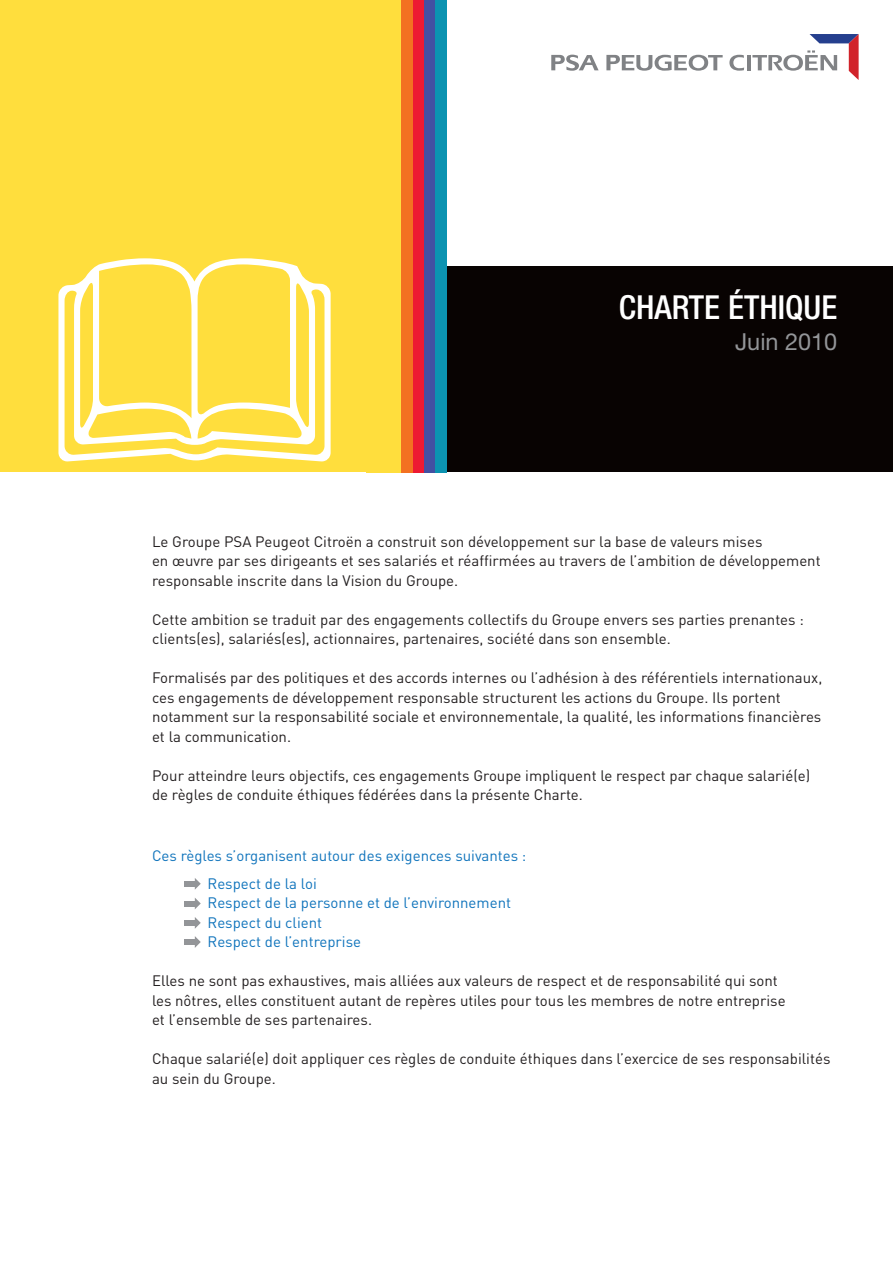
<style>
.page{position:relative;width:893px;height:1263px;background:#fff}
.page>*{position:absolute;margin:0;border:0;box-sizing:border-box;transform-origin:0 0}
.t1{font:500 condensed 33.15px "Helvetica Neue LT Std";color:#fff}
.t2{font:23.4px "Helvetica Neue LT Std";color:#939598}
.t3{font:15px/19.5px "DIN";color:#231f20}
.t4{font:15px "DIN";color:#1074bc}
</style>
<div class="page">
<div style="left:0;top:0;width:446px;height:316px;background:#ffde3d"></div>
<div style="left:0;top:315px;width:446px;height:157px;background:#ffde3d"></div>
<div style="left:446px;top:267px;width:447px;height:205px;background:#080302"></div>
<div style="left:435px;top:0;width:11px;height:472px;background:#0c93b1"></div>
<div style="left:424px;top:0;width:11px;height:472px;background:#4350a2"></div>
<div style="left:412px;top:0;width:12px;height:472px;background:#ed1a32"></div>
<div style="left:401px;top:0;width:11px;height:472px;background:#f37121"></div>
<svg style="left:58px;top:258px;width:273px;height:204px"></svg>
<div style="left:184px;top:939px;width:12px;height:6px;background:#939598"></div>
<svg style="left:195px;top:936px;width:6px;height:12px"></svg>
<div style="left:184px;top:920px;width:12px;height:6px;background:#939598"></div>
<svg style="left:195px;top:917px;width:6px;height:12px"></svg>
<div style="left:184px;top:900px;width:12px;height:6px;background:#939598"></div>
<svg style="left:195px;top:898px;width:6px;height:11px"></svg>
<div style="left:184px;top:881px;width:12px;height:6px;background:#939598"></div>
<svg style="left:195px;top:878px;width:6px;height:12px"></svg>
<hr style="left:747px;top:55px;width:4px;height:15px;background:#808285">
<svg style="left:729px;top:55px;width:15px;height:16px"></svg>
<svg style="left:551px;top:55px;width:48px;height:16px"></svg>
<svg style="left:606px;top:55px;width:117px;height:16px"></svg>
<svg style="left:752px;top:34px;width:107px;height:46px"></svg>
<p class="t1" style="left:619px;top:288px;width:220px">CHARTE ÉTHIQUE</p>
<p class="t2" style="left:735px;top:327px;width:104px">Juin 2010</p>
<p class="t3" style="left:152px;top:531px;width:670px">Le Groupe PSA Peugeot Citroën a construit son développement sur la base de valeurs mises<br>en œuvre par ses dirigeants et ses salariés et réaffirmées au travers de l’ambition de développement responsable inscrite dans la Vision du Groupe.</p>
<p class="t3" style="left:152px;top:609px;width:653px">Cette ambition se traduit par des engagements collectifs du Groupe envers ses parties prenantes : clients(es), salariés(es), actionnaires, partenaires, société dans son ensemble.</p>
<p class="t3" style="left:152px;top:668px;width:672px">Formalisés par des politiques et des accords internes ou l’adhésion à des référentiels internationaux, ces engagements de développement responsable structurent les actions du Groupe. Ils portent notamment sur la responsabilité sociale et environnementale, la qualité, les informations financières et la communication.</p>
<p class="t3" style="left:152px;top:765px;width:660px">Pour atteindre leurs objectifs, ces engagements Groupe impliquent le respect par chaque salarié(e) de règles de conduite éthiques fédérées dans la présente Charte.</p>
<p class="t4" style="left:152px;top:846px;width:376px">Ces règles s’organisent autour des exigences suivantes :</p>
<p class="t4" style="left:208px;top:874px;width:111px">Respect de la loi</p>
<p class="t4" style="left:208px;top:893px;width:305px">Respect de la personne et de l’environnement</p>
<p class="t4" style="left:208px;top:913px;width:116px">Respect du client</p>
<p class="t4" style="left:208px;top:932px;width:155px">Respect de l’entreprise</p>
<p class="t3" style="left:152px;top:971px;width:635px">Elles ne sont pas exhaustives, mais alliées aux valeurs de respect et de responsabilité qui sont les nôtres, elles constituent autant de repères utiles pour tous les membres de notre entreprise et l’ensemble de ses partenaires.</p>
<p class="t3" style="left:152px;top:1049px;width:680px">Chaque salarié(e) doit appliquer ces règles de conduite éthiques dans l’exercice de ses responsabilités au sein du Groupe.</p>
</div>
